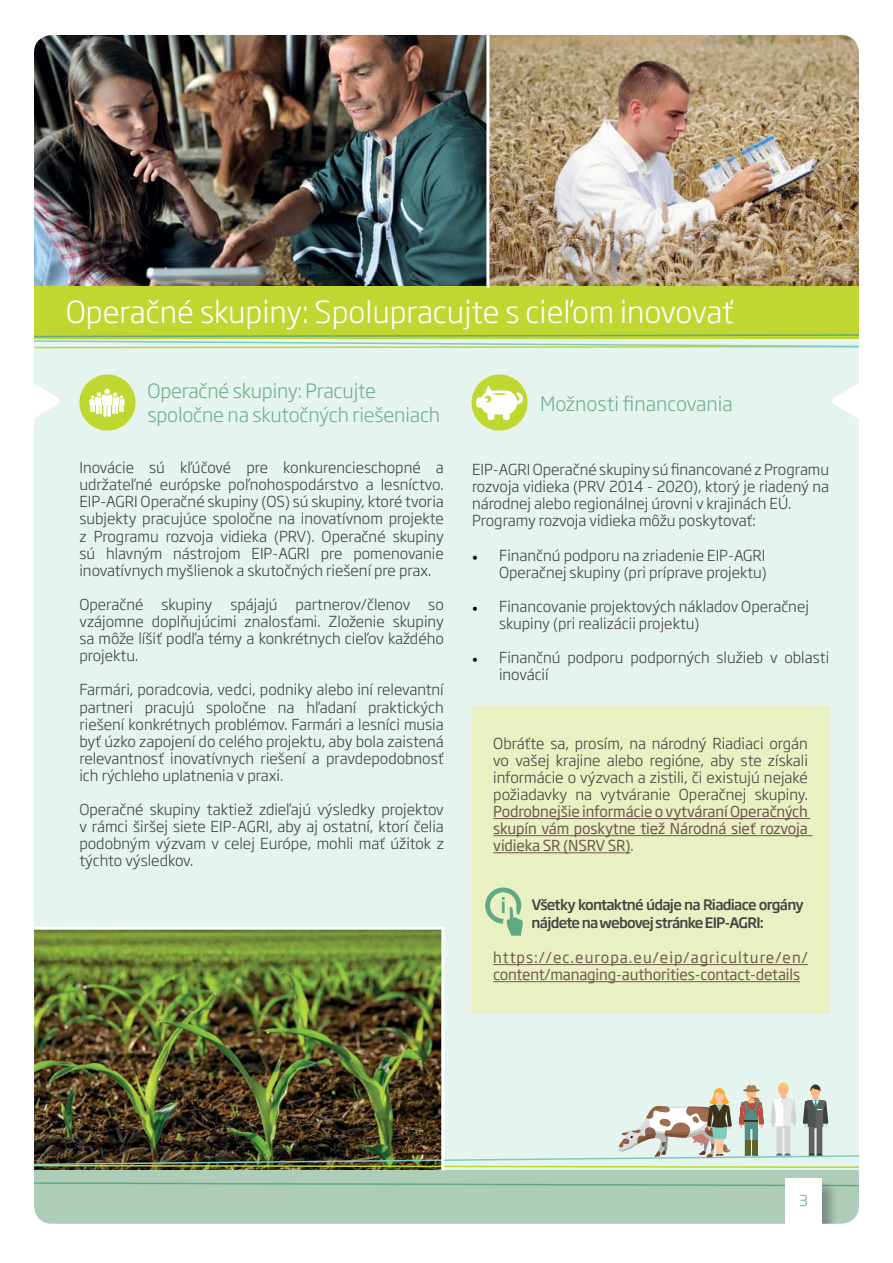
<style>
.page{position:relative;width:893px;height:1263px;background:#fff}
.page>*{position:absolute;margin:0;border:0;box-sizing:border-box;transform-origin:0 0}
.t1{font:300 30px "Soho Gothic Pro";color:#fff}
.t2{font:300 19.5px/23.4px "Soho Gothic Pro";letter-spacing:-.01em;color:#72af8e}
.t3{font:300 15px/17.1px "Soho Gothic Pro";color:#414042;text-align:justify}
.t4{font:15px/17.1px "Soho Gothic Pro";letter-spacing:-.01em;color:#6e584f;text-align:justify}
.t5{font:15px/17.1px "Soho Gothic Std";letter-spacing:-.01em;color:#6e584f}
.t6{font:300 15px "Soho Gothic Pro";color:#61a984}
.t7{font:500 14.25px/18px "Soho Gothic Std";letter-spacing:-.05em;color:#414042}
.s1{font-family:"Minion Pro";font-weight:400;color:#000}
.s2{font-weight:300;color:#414042}
</style>
<div class="page">
<img style="left:34px;top:35px;width:825px;height:1189px">
<h1 class="t1" style="left:66px;top:289px;width:669px">Operačné skupiny: Spolupracujte s cieľom inovovať</h1>
<h2 class="t2" style="left:147px;top:378px;width:294px">Operačné skupiny: Pracujte spoločne na skutočných riešeniach</h2>
<p class="t3" style="left:79px;top:458px;width:366px">Inovácie sú kľúčové pre konkurencieschopné a udržateľné európske poľnohospodárstvo a lesníctvo.<br>EIP-AGRI Operačné skupiny (OS) sú skupiny, ktoré tvoria subjekty pracujúce spoločne na inovatívnom projekte z Programu rozvoja vidieka (PRV). Operačné skupiny sú hlavným nástrojom EIP-AGRI pre pomenovanie inovatívnych myšlienok a skutočných riešení pre prax.</p>
<p class="t3" style="left:79px;top:595px;width:366px">Operačné skupiny spájajú partnerov/členov so vzájomne doplňujúcimi znalosťami. Zloženie skupiny sa môže líšiť podľa témy a konkrétnych cieľov každého projektu.</p>
<p class="t3" style="left:79px;top:680px;width:366px">Farmári, poradcovia, vedci, podniky alebo iní relevantní partneri pracujú spoločne na hľadaní praktických riešení konkrétnych problémov. Farmári a lesníci musia byť úzko zapojení do celého projektu, aby bola zaistená relevantnosť inovatívnych riešení a pravdepodobnosť ich rýchleho uplatnenia v praxi.</p>
<p class="t3" style="left:79px;top:800px;width:366px">Operačné skupiny taktiež zdieľajú výsledky projektov v rámci širšej siete EIP-AGRI, aby aj ostatní, ktorí čelia podobným výzvam v celej Európe, mohli mať úžitok z týchto výsledkov.</p>
<h2 class="t2" style="left:540px;top:391px;width:194px">Možnosti financovania</h2>
<p class="t3" style="left:472px;top:460px;width:359px;text-align:left">EIP-AGRI Operačné skupiny sú financované z Programu rozvoja vidieka (PRV 2014 - 2020), ktorý je riadený na národnej alebo regionálnej úrovni v krajinách EÚ.<br>Programy rozvoja vidieka môžu poskytovať:</p>
<p class="t3" style="left:472px;top:546px;width:296px;text-align:right"><span class="s1">•</span> Finančnú podporu na zriadenie EIP-AGRI<br>Operačnej skupiny (pri príprave projektu)</p>
<p class="t3" style="left:499px;top:597px;width:311px;text-indent:-27px"><span class="s1">•</span> Financovanie projektových nákladov Operačnej skupiny (pri realizácii projektu)</p>
<p class="t3" style="left:499px;top:648px;width:332px;text-indent:-27px"><span class="s1">•</span> Finančnú podporu podporných služieb v oblasti inovácií</p>
<p class="t3" style="left:493px;top:734px;width:316px">Obráťte sa, prosím, na národný Riadiaci orgán vo vašej krajine alebo regióne, aby ste získali informácie o výzvach a zistili, či existujú nejaké požiadavky na vytváranie Operačnej skupiny.</p>
<p class="t4" style="left:493px;top:802px;width:316px">Podrobnejšie informácie o vytváraní Operačných skupín vám poskytne tiež Národná sieť rozvoja vidieka SR (NSRV SR)<span class="s2">.</span></p>
<p class="t7" style="left:531px;top:896px;width:274px">Všetky kontaktné údaje na Riadiace orgány nájdete na webovej stránke EIP-AGRI:</p>
<p class="t5" style="left:493px;top:949px;width:316px">https://ec.europa.eu/eip/agriculture/en/ content/managing-authorities-contact-details</p>
<p class="t6" style="left:799px;top:1188px;width:10px">3</p>
</div>
